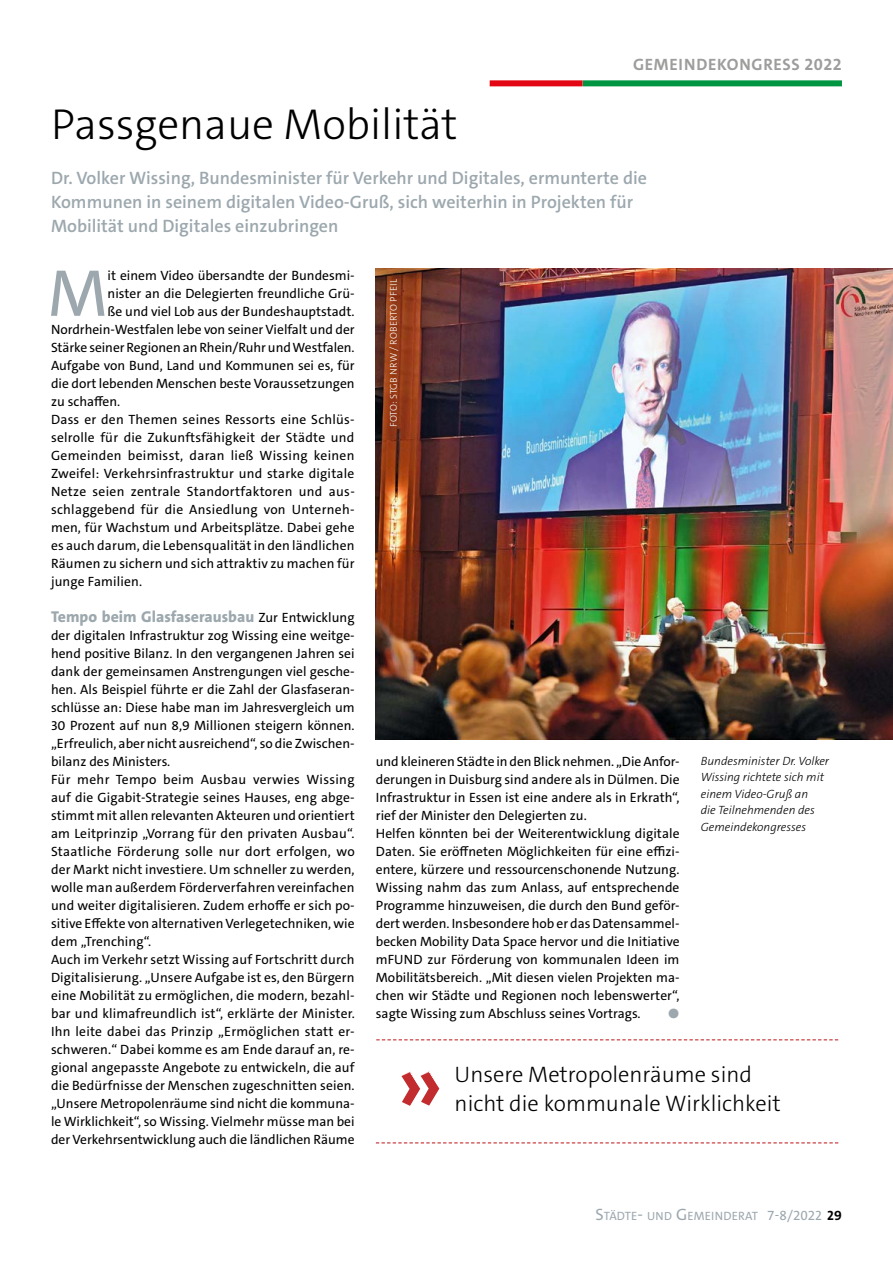
<style>
.page{position:relative;width:893px;height:1263px;background:#fff}
.page>*{position:absolute;margin:0;border:0;box-sizing:border-box;transform-origin:0 0}
.t1{font:66.9px "The Sans C5";color:#9ca8ae}
.t2{font:300 43.5px "The Sans C5";color:#000}
.t3{font:300 22.5px/28.5px "The Sans C5";color:#000}
.t4{font:600 18px/24px "The Sans C5";color:#9ca8ae}
.t5{font:700 16.5px "The Sans C5";letter-spacing:.04em;color:#9d9d9c}
.t6{font:800 15.75px "The Sans C5";color:#9ca8ae}
.t7{font:13.5px/18px "The Sans C5";letter-spacing:.005em;color:#000}
.t8{font:13.5px "The Sans C5";letter-spacing:.025em;color:#000}
.t9{font:13.5px "The Sans C5";color:#9ca8ae}
.t10{font:12.15px "The Sans C5";letter-spacing:.015em;color:#9ca8ae}
.t11{font:italic 300 12px/16.5px "The Sans C5";color:#000}
.t12{font:300 9.75px "The Sans C5";letter-spacing:.015em;color:#fff}
.s1{font-weight:400;font-size:13.5px;color:#000}
.s2{font-size:16.5px}
.s3{font-size:16.8px}
.s4{font-size:11.7px}
.s5{font-size:13.5px}
.s6{font-weight:700;font-size:13.5px;color:#000}
</style>
<div class="page">
<div style="left:583px;top:80px;width:259px;height:6px;background:#009641"></div>
<div style="left:490px;top:80px;width:93px;height:6px;background:#e30613"></div>
<img style="left:376px;top:269px;width:517px;height:471px">
<svg style="left:376px;top:1039px;width:462px;height:1px"></svg>
<svg style="left:376px;top:1142px;width:462px;height:1px"></svg>
<svg style="left:401px;top:1071px;width:38px;height:35px"></svg>
<p class="t5" style="left:633px;top:54px;width:210px">GEMEINDEKONGRESS 2022</p>
<h2 class="t2" style="left:51px;top:96px;width:408px">Passgenaue Mobilität</h2>
<h3 class="t4" style="left:51px;top:166px;width:597px">Dr. Volker Wissing, Bundesminister für Verkehr und Digitales, ermunterte die<br>Kommunen in seinem digitalen Video-Gruß, sich weiterhin in Projekten für<br>Mobilität und Digitales einzubringen</h3>
<h1 class="t1" style="left:48px;top:250px;width:61px">M</h1>
<p class="t7" style="left:108px;top:266px;width:249px">it einem Video übersandte der Bundesmi-</p>
<p class="t7" style="left:108px;top:284px;width:248px">nister an die Delegierten freundliche Grü-</p>
<p class="t7" style="left:108px;top:302px;width:248px">ße und viel Lob aus der Bundeshauptstadt.</p>
<p class="t7" style="left:51px;top:320px;width:305px">Nordrhein-Westfalen lebe von seiner Vielfalt und der</p>
<p class="t7" style="left:51px;top:338px;width:305px">Stärke seiner Regionen an Rhein/Ruhr und Westfalen.</p>
<p class="t7" style="left:51px;top:356px;width:305px">Aufgabe von Bund, Land und Kommunen sei es, für</p>
<p class="t7" style="left:51px;top:374px;width:305px">die dort lebenden Menschen beste Voraussetzungen</p>
<p class="t7" style="left:51px;top:392px;width:71px">zu schaffen.</p>
<p class="t7" style="left:51px;top:410px;width:305px">Dass er den Themen seines Ressorts eine Schlüs-</p>
<p class="t7" style="left:51px;top:428px;width:305px">selrolle für die Zukunftsfähigkeit der Städte und</p>
<p class="t7" style="left:51px;top:446px;width:305px">Gemeinden beimisst, daran ließ Wissing keinen</p>
<p class="t7" style="left:51px;top:464px;width:305px">Zweifel: Verkehrsinfrastruktur und starke digitale</p>
<p class="t8" style="left:51px;top:482px;width:305px">Netze seien zentrale Standortfaktoren und aus-</p>
<p class="t7" style="left:51px;top:500px;width:305px">schlaggebend für die Ansiedlung von Unterneh-</p>
<p class="t7" style="left:51px;top:518px;width:305px">men, für Wachstum und Arbeitsplätze. Dabei gehe</p>
<p class="t7" style="left:51px;top:536px;width:305px">es auch darum, die Lebensqualität in den ländlichen</p>
<p class="t7" style="left:51px;top:554px;width:305px">Räumen zu sichern und sich attraktiv zu machen für</p>
<p class="t7" style="left:51px;top:572px;width:93px">junge Familien.</p>
<p class="t6" style="left:51px;top:606px;width:305px">Tempo beim Glasfaserausbau <span class="s1">Zur Entwicklung</span></p>
<p class="t7" style="left:51px;top:626px;width:305px">der digitalen Infrastruktur zog Wissing eine weitge&shy;hend positive Bilanz. In den vergangenen Jahren sei dank der gemeinsamen Anstrengungen viel gesche&shy;hen. Als Beispiel führte er die Zahl der Glasfaseran&shy;schlüsse an: Diese habe man im Jahresvergleich um 30 Prozent auf nun 8,9 Millionen steigern können. „Erfreulich, aber nicht ausreichend“, so die Zwischen&shy;bilanz des Ministers.<br>Für mehr Tempo beim Ausbau verwies Wissing auf die Gigabit-Strategie seines Hauses, eng abge&shy;stimmt mit allen relevanten Akteuren und orientiert am Leitprinzip „Vorrang für den privaten Ausbau“.<br>Staatliche Förderung solle nur dort erfolgen, wo der Markt nicht investiere. Um schneller zu werden, wolle man außerdem Förderverfahren vereinfachen und weiter digitalisieren. Zudem erhoffe er sich po&shy;sitive Effekte von alternativen Verlegetechniken, wie dem „Trenching“.<br>Auch im Verkehr setzt Wissing auf Fortschritt durch Digitalisierung. „Unsere Aufgabe ist es, den Bürgern eine Mobilität zu ermöglichen, die modern, bezahl&shy;bar und klimafreundlich ist“, erklärte der Minister.<br>Ihn leite dabei das Prinzip „Ermöglichen statt er&shy;schweren.“ Dabei komme es am Ende darauf an, re&shy;gional angepasste Angebote zu entwickeln, die auf die Bedürfnisse der Menschen zugeschnitten seien. „Unsere Metropolenräume sind nicht die kommuna&shy;le Wirklichkeit“, so Wissing. Vielmehr müsse man bei der Verkehrsentwicklung auch die ländlichen Räume</p>
<p class="t12" style="left:387px;top:427px;width:149px;rotate:-90deg">FOTO: STGB NRW / ROBERTO PFEIL</p>
<p class="t7" style="left:376px;top:752px;width:305px">und kleineren Städte in den Blick nehmen. „Die Anfor&shy;derungen in Duisburg sind andere als in Dülmen. Die Infrastruktur in Essen ist eine andere als in Erkrath“, rief der Minister den Delegierten zu.<br>Helfen könnten bei der Weiterentwicklung digitale Daten. Sie eröffneten Möglichkeiten für eine effizi&shy;entere, kürzere und ressourcenschonende Nutzung.<br>Wissing nahm das zum Anlass, auf entsprechende Programme hinzuweisen, die durch den Bund geför&shy;dert werden. Insbesondere hob er das Datensammel&shy;becken Mobility Data Space hervor und die Initiative mFUND zur Förderung von kommunalen Ideen im Mobilitätsbereich. „Mit diesen vielen Projekten ma&shy;chen wir Städte und Regionen noch lebenswerter“, sagte Wissing zum Abschluss seines Vortrags.</p>
<p class="t9" style="left:668px;top:1004px;width:13px">◼</p>
<p class="t11" style="left:701px;top:752px;width:130px">Bundesminister Dr. Volker<br>Wissing richtete sich mit einem Video-Gruß an<br>die Teilnehmenden des<br>Gemeindekongresses</p>
<h3 class="t3" style="left:455px;top:1060px;width:328px">Unsere Metropolenräume sind nicht die kommunale Wirklichkeit</h3>
<p class="t10" style="left:595px;top:1208px;width:248px"><span class="s2">S</span>TÄDTE<span class="s3">-</span> <span class="s4">UND</span> <span class="s2">G</span>EMEINDERAT <span class="s5">7-8/2022</span> <span class="s6">29</span></p>
</div>
